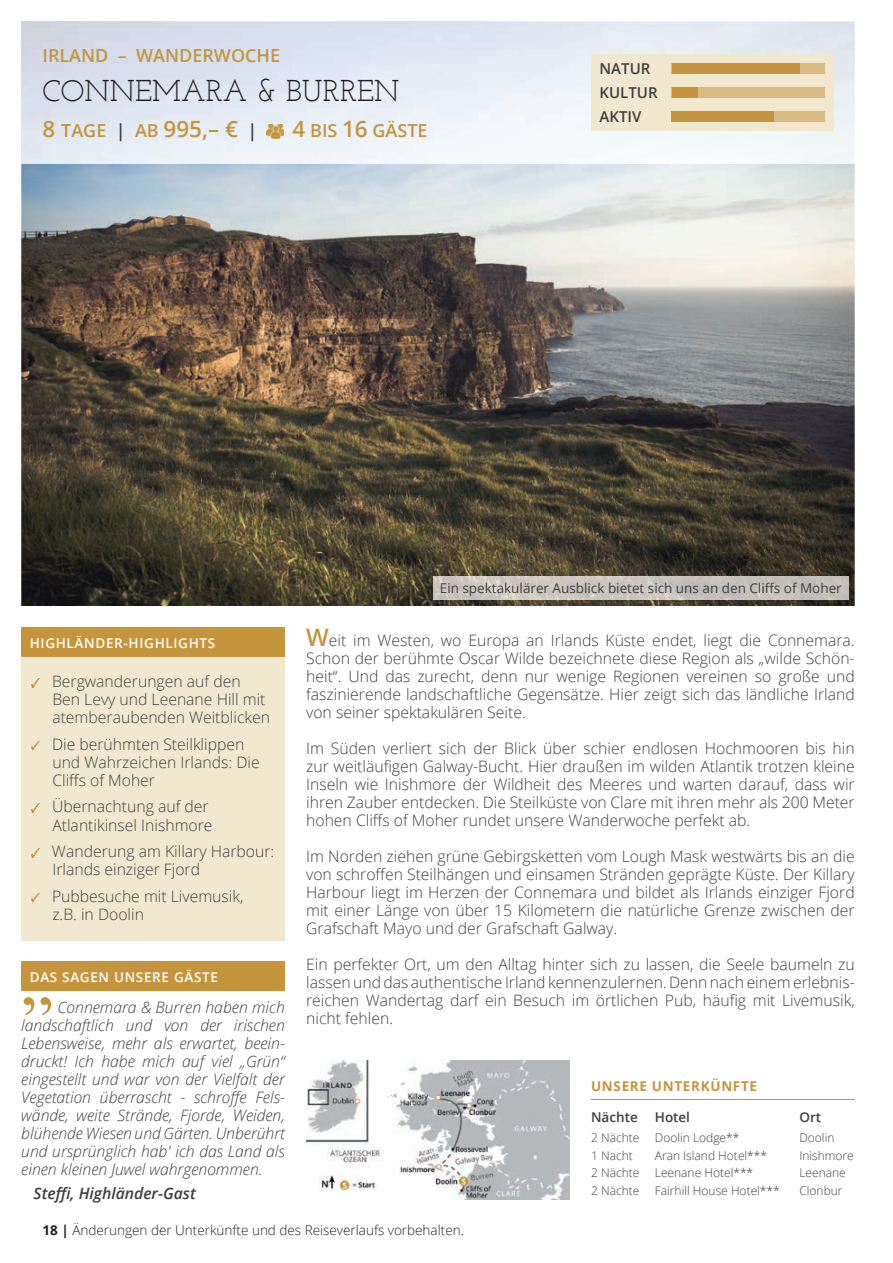
<style>
.page{position:relative;width:893px;height:1263px;background:#fff}
.page>*{position:absolute;margin:0;border:0;box-sizing:border-box;transform-origin:0 0}
.t1{font:72px "Times New Roman";color:#c4953c}
.t2{font:30px "Josefin Slab";color:#231f20}
.t3{font:600 22.5px "Open Sans";color:#c4953c}
.t4{font:600 18px "Open Sans";color:#c4953c}
.t5{font:300 15.75px/18px "Open Sans";color:#3e3e3f}
.t6{font:italic 300 15.75px/18px "Open Sans";color:#3e3e3f;text-align:justify}
.t7{font:italic 600 15.75px "Open Sans";color:#3e3e3f}
.t8{font:600 15px/24px "Open Sans";color:#3e3e3f}
.t9{font:300 13.5px "Open Sans";color:#231f20}
.t10{font:13.5px "Open Sans";color:#3e3e3f}
.t11{font:600 13.5px "Open Sans";letter-spacing:.05em;color:#fff}
.t12{font:700 13.5px "Open Sans";letter-spacing:.05em;color:#c4953c}
.t13{font:600 13.5px "Open Sans";color:#3e3e3f}
.t14{font:300 12px "Open Sans";color:#3e3e3f}
.s1{font-size:18px}
.s2{font-size:18px;color:#3e3e3f}
.s3{font-size:22.5px}
.s4{font-weight:600;font-size:24px;color:#c4953c}
.s5{font-weight:700}
</style>
<div class="page">
<img style="left:21px;top:164px;width:834px;height:442px">
<img style="left:21px;top:21px;width:573px;height:143px">
<img style="left:803px;top:69px;width:52px;height:95px">
<img style="left:267px;top:124px;width:17px;height:15px">
<div style="left:21px;top:638px;width:264px;height:302px;background:#f1e8cf"></div>
<div style="left:21px;top:627px;width:264px;height:30px;background:#c4953c"></div>
<svg style="left:32px;top:679px;width:8px;height:8px"></svg>
<svg style="left:32px;top:741px;width:8px;height:9px"></svg>
<svg style="left:32px;top:804px;width:8px;height:8px"></svg>
<svg style="left:32px;top:848px;width:8px;height:9px"></svg>
<svg style="left:32px;top:893px;width:8px;height:8px"></svg>
<img style="left:306px;top:1060px;width:264px;height:139px">
<div style="left:21px;top:961px;width:264px;height:30px;background:#c4953c"></div>
<hr style="left:591px;top:1099px;width:264px;height:1px;background:#c4953c">
<div style="left:591px;top:54px;width:242px;height:77px;background:#f1e8cf"></div>
<div style="left:672px;top:111px;width:153px;height:11px;background:#d9ba82"></div>
<div style="left:672px;top:87px;width:153px;height:11px;background:#d9ba82"></div>
<div style="left:672px;top:63px;width:153px;height:11px;background:#d9ba82"></div>
<div style="left:672px;top:63px;width:127px;height:11px;background:#c4953c"></div>
<div style="left:672px;top:87px;width:25px;height:11px;background:#c4953c"></div>
<div style="left:672px;top:111px;width:102px;height:11px;background:#c4953c"></div>
<img style="left:433px;top:576px;width:415px;height:24px">
<p class="t4" style="left:43px;top:43px;width:239px">IRLAND – WANDERWOCHE</p>
<h2 class="t2" style="left:43px;top:73px;width:359px">CONNEMARA &amp; BURREN</h2>
<h3 class="t3" style="left:43px;top:113px;width:216px">8 <span class="s1">TAGE</span> <span class="s2">|</span> <span class="s1">AB</span> 995,– € <span class="s2">|</span></h3>
<p class="t4" style="left:293px;top:118px;width:136px"><span class="s3">4</span> BIS <span class="s3">16</span> GÄSTE</p>
<p class="t8" style="left:600px;top:56px;width:60px">NATUR<br>KULTUR<br>AKTIV</p>
<p class="t10" style="left:440px;top:579px;width:403px">Ein spektakulärer Ausblick bietet sich uns an den Cliffs of Moher</p>
<p class="t11" style="left:30px;top:634px;width:187px">HIGHLÄNDER-HIGHLIGHTS</p>
<p class="t5" style="left:52px;top:672px;width:220px">Bergwanderungen auf den<br>Ben Levy und Leenane Hill mit atemberaubenden Weitblicken</p>
<p class="t5" style="left:52px;top:735px;width:209px">Die berühmten Steilklippen und Wahrzeichen Irlands: Die<br>Cliffs of Moher</p>
<p class="t5" style="left:52px;top:797px;width:162px">Übernachtung auf der<br>Atlantikinsel Inishmore</p>
<p class="t5" style="left:52px;top:842px;width:224px">Wanderung am Killary Harbour:<br>Irlands einziger Fjord</p>
<p class="t5" style="left:52px;top:886px;width:193px">Pubbesuche mit Livemusik, z.B. in Doolin</p>
<p class="t11" style="left:30px;top:968px;width:190px">DAS SAGEN UNSERE GÄSTE</p>
<h1 class="t1" style="left:21px;top:929px;width:33px">„</h1>
<p class="t6" style="left:21px;top:998px;width:265px;text-indent:36px">Connemara &amp; Burren haben mich landschaftlich und von der irischen Lebensweise, mehr als erwartet, beein&shy;druckt! Ich habe mich auf viel „Grün“ eingestellt und war von der Vielfalt der Vegetation überrascht - schroffe Fels&shy;wände, weite Strände, Fjorde, Weiden, blühende Wiesen und Gärten. Unberührt und ursprünglich hab' ich das Land als einen kleinen Juwel wahrgenommen.</p>
<p class="t7" style="left:34px;top:1183px;width:164px">Steffi, Highländer-Gast</p>
<p class="t5" style="left:306px;top:630px;width:550px;text-align:justify"><span class="s4">W</span>eit im Westen, wo Europa an Irlands Küste endet, liegt die Connemara.<br>Schon der berühmte Oscar Wilde bezeichnete diese Region als „wilde Schön&shy;heit“. Und das zurecht, denn nur wenige Regionen vereinen so große und faszinierende landschaftliche Gegensätze. Hier zeigt sich das ländliche Irland von seiner spektakulären Seite.</p>
<p class="t5" style="left:306px;top:738px;width:550px;text-align:justify">Im Süden verliert sich der Blick über schier endlosen Hochmooren bis hin zur weitläufigen Galway-Bucht. Hier draußen im wilden Atlantik trotzen kleine Inseln wie Inishmore der Wildheit des Meeres und warten darauf, dass wir ihren Zauber entdecken. Die Steilküste von Clare mit ihren mehr als 200 Meter hohen Cliffs of Moher rundet unsere Wanderwoche perfekt ab.</p>
<p class="t5" style="left:306px;top:846px;width:550px;text-align:justify">Im Norden ziehen grüne Gebirgsketten vom Lough Mask westwärts bis an die von schroffen Steilhängen und einsamen Stränden geprägte Küste. Der Killary Harbour liegt im Herzen der Connemara und bildet als Irlands einziger Fjord mit einer Länge von über 15 Kilometern die natürliche Grenze zwischen der Grafschaft Mayo und der Grafschaft Galway.</p>
<p class="t5" style="left:306px;top:954px;width:550px;text-align:justify">Ein perfekter Ort, um den Alltag hinter sich zu lassen, die Seele baumeln zu lassen und das authentische Irland kennenzulernen. Denn nach einem erlebnis&shy;reichen Wandertag darf ein Besuch im örtlichen Pub, häufig mit Livemusik, nicht fehlen.</p>
<p class="t12" style="left:591px;top:1077px;width:168px">UNSERE UNTERKÜNFTE</p>
<p class="t13" style="left:591px;top:1108px;width:48px">Nächte</p>
<p class="t13" style="left:655px;top:1108px;width:37px">Hotel</p>
<p class="t13" style="left:799px;top:1108px;width:23px">Ort</p>
<p class="t14" style="left:591px;top:1129px;width:50px">2 Nächte</p>
<p class="t14" style="left:655px;top:1129px;width:86px">Doolin Lodge**</p>
<p class="t14" style="left:799px;top:1129px;width:37px">Doolin</p>
<p class="t14" style="left:591px;top:1147px;width:43px">1 Nacht</p>
<p class="t14" style="left:655px;top:1147px;width:114px">Aran Island Hotel***</p>
<p class="t14" style="left:799px;top:1147px;width:56px">Inishmore</p>
<p class="t14" style="left:591px;top:1165px;width:50px">2 Nächte</p>
<p class="t14" style="left:655px;top:1165px;width:100px">Leenane Hotel***</p>
<p class="t14" style="left:799px;top:1165px;width:48px">Leenane</p>
<p class="t14" style="left:591px;top:1182px;width:50px">2 Nächte</p>
<p class="t14" style="left:655px;top:1182px;width:126px">Fairhill House Hotel***</p>
<p class="t14" style="left:799px;top:1182px;width:45px">Clonbur</p>
<p class="t9" style="left:43px;top:1221px;width:423px"><span class="s5">18 |</span> Änderungen der Unterkünfte und des Reiseverlaufs vorbehalten.</p>
</div>
